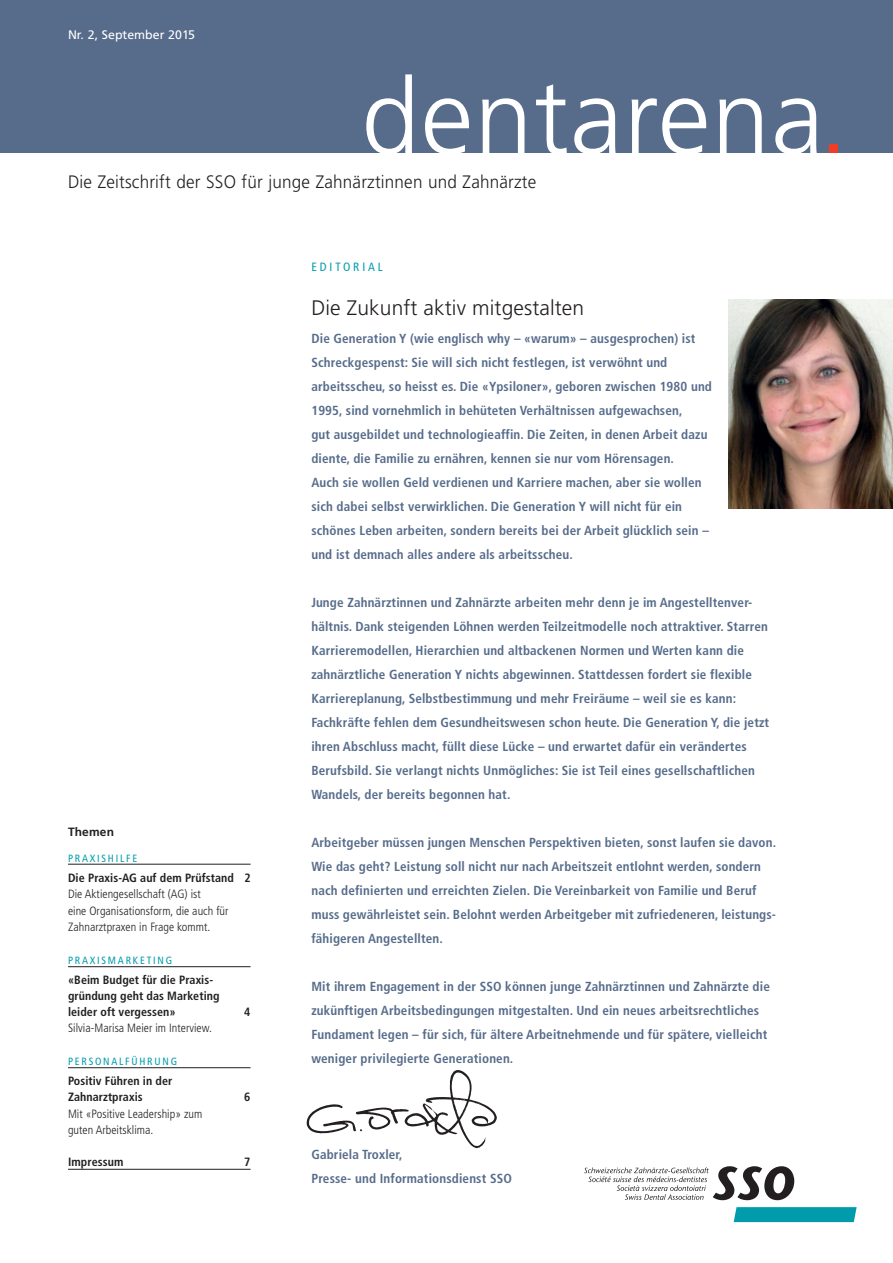
<style>
.page{position:relative;width:893px;height:1263px;background:#fff}
.page>*{position:absolute;margin:0;border:0;box-sizing:border-box;transform-origin:0 0}
.t1{font:300 105px "Frutiger";letter-spacing:.01em;color:#fff}
.t2{font:300 21px "Frutiger";letter-spacing:.005em;color:#231f20}
.t3{font:300 18px "Frutiger";letter-spacing:.01em;color:#231f20;scale:.95 1}
.t4{font:700 condensed 13.2px/24px "Frutiger";letter-spacing:.01em;color:#576c8b}
.t5{font:12.3px "Frutiger";color:#fff}
.t6{font:300 condensed 12px/16.5px "Frutiger";letter-spacing:.005em;color:#231f20}
.t7{font:700 condensed 12px/15.8px "Frutiger";letter-spacing:.005em;color:#231f20}
.t8{font:condensed 12px "Frutiger";letter-spacing:.24em;color:#009cac}
.t9{font:700 12px "Frutiger";letter-spacing:.01em;color:#231f20}
.t10{font:condensed 10.5px "Frutiger";letter-spacing:.17em;color:#009cac}
.s1{color:#ef3e25}
</style>
<div class="page">
<img style="left:306px;top:1070px;width:191px;height:79px">
<svg style="left:734px;top:1207px;width:123px;height:15px;background:#089fae"></svg>
<svg style="left:584px;top:1166px;width:210px;height:34px"></svg>
<div style="left:0;top:0;width:893px;height:153px;background:#576c8b"></div>
<hr style="left:68px;top:864px;width:183px;height:1px;background:#231f20">
<hr style="left:68px;top:966px;width:183px;height:1px;background:#231f20">
<hr style="left:68px;top:1067px;width:183px;height:1px;background:#231f20">
<hr style="left:68px;top:1169px;width:183px;height:1px;background:#231f20">
<img style="left:729px;top:300px;width:164px;height:208px">
<p class="t5" style="left:68px;top:30px;width:129px">Nr. 2, September 2015</p>
<h1 class="t1" style="left:361px;top:74px;width:488px">dentarena<span class="s1">.</span></h1>
<h3 class="t3" style="left:68px;top:174px;width:494px">Die Zeitschrift der SSO für junge Zahnärztinnen und Zahnärzte</h3>
<p class="t9" style="left:68px;top:827px;width:48px">Themen</p>
<p class="t10" style="left:68px;top:854px;width:71px">PRAXISHILFE</p>
<p class="t7" style="left:68px;top:871px;width:184px">Die Praxis-AG auf dem Prüfstand 2</p>
<p class="t6" style="left:68px;top:887px;width:162px">Die Aktiengesellschaft (AG) ist<br>eine Organisationsform, die auch für<br>Zahnarztpraxen in Frage kommt.</p>
<p class="t10" style="left:68px;top:956px;width:106px">PRAXISMARKETING</p>
<p class="t7" style="left:68px;top:973px;width:153px">«Beim Budget für die Praxis&shy;gründung geht das Marketing leider oft vergessen»</p>
<p class="t7" style="left:244px;top:1005px;width:8px">4</p>
<p class="t6" style="left:68px;top:1021px;width:145px">Silvia-Marisa Meier im Interview.</p>
<p class="t10" style="left:68px;top:1057px;width:111px">PERSONALFÜHRUNG</p>
<p class="t7" style="left:68px;top:1074px;width:106px">Positiv Führen in der<br>Zahnarztpraxis</p>
<p class="t7" style="left:244px;top:1090px;width:8px">6</p>
<p class="t6" style="left:68px;top:1106px;width:136px">Mit «Positive Leadership» zum guten Arbeitsklima.</p>
<p class="t7" style="left:68px;top:1155px;width:57px">Impressum</p>
<p class="t7" style="left:244px;top:1155px;width:8px">7</p>
<p class="t8" style="left:311px;top:262px;width:73px">EDITORIAL</p>
<h2 class="t2" style="left:311px;top:299px;width:274px">Die Zukunft aktiv mitgestalten</h2>
<p class="t4" style="left:311px;top:328px;width:402px">Die Generation Y (wie englisch why – «warum» – ausgesprochen) ist Schreckgespenst: Sie will sich nicht festlegen, ist verwöhnt und arbeitsscheu, so heisst es. Die «Ypsiloner», geboren zwischen 1980 und 1995, sind vornehmlich in behüteten Verhältnissen aufgewachsen,<br>gut ausgebildet und technologieaffin. Die Zeiten, in denen Arbeit dazu diente, die Familie zu ernähren, kennen sie nur vom Hörensagen.<br>Auch sie wollen Geld verdienen und Karriere machen, aber sie wollen sich dabei selbst verwirklichen. Die Generation Y will nicht für ein schönes Leben arbeiten, sondern bereits bei der Arbeit glücklich sein – und ist demnach alles andere als arbeitsscheu.</p>
<p class="t4" style="left:311px;top:592px;width:459px">Junge Zahnärztinnen und Zahnärzte arbeiten mehr denn je im Angestelltenver&shy;hältnis. Dank steigenden Löhnen werden Teilzeitmodelle noch attraktiver. Starren Karrieremodellen, Hierarchien und altbackenen Normen und Werten kann die zahnärztliche Generation Y nichts abgewinnen. Stattdessen fordert sie flexible Karriereplanung, Selbstbestimmung und mehr Freiräume – weil sie es kann:<br>Fachkräfte fehlen dem Gesundheitswesen schon heute. Die Generation Y, die jetzt ihren Abschluss macht, füllt diese Lücke – und erwartet dafür ein verändertes Berufsbild. Sie verlangt nichts Unmögliches: Sie ist Teil eines gesellschaftlichen Wandels, der bereits begonnen hat.</p>
<p class="t4" style="left:311px;top:832px;width:466px">Arbeitgeber müssen jungen Menschen Perspektiven bieten, sonst laufen sie davon.<br>Wie das geht? Leistung soll nicht nur nach Arbeitszeit entlohnt werden, sondern nach definierten und erreichten Zielen. Die Vereinbarkeit von Familie und Beruf muss gewährleistet sein. Belohnt werden Arbeitgeber mit zufriedeneren, leistungs&shy;fähigeren Angestellten.</p>
<p class="t4" style="left:311px;top:976px;width:460px">Mit ihrem Engagement in der SSO können junge Zahnärztinnen und Zahnärzte die zukünftigen Arbeitsbedingungen mitgestalten. Und ein neues arbeitsrechtliches Fundament legen – für sich, für ältere Arbeitnehmende und für spätere, vielleicht weniger privilegierte Generationen.</p>
<p class="t4" style="left:311px;top:1144px;width:202px">Gabriela Troxler,<br>Presse- und Informationsdienst SSO</p>
</div>
